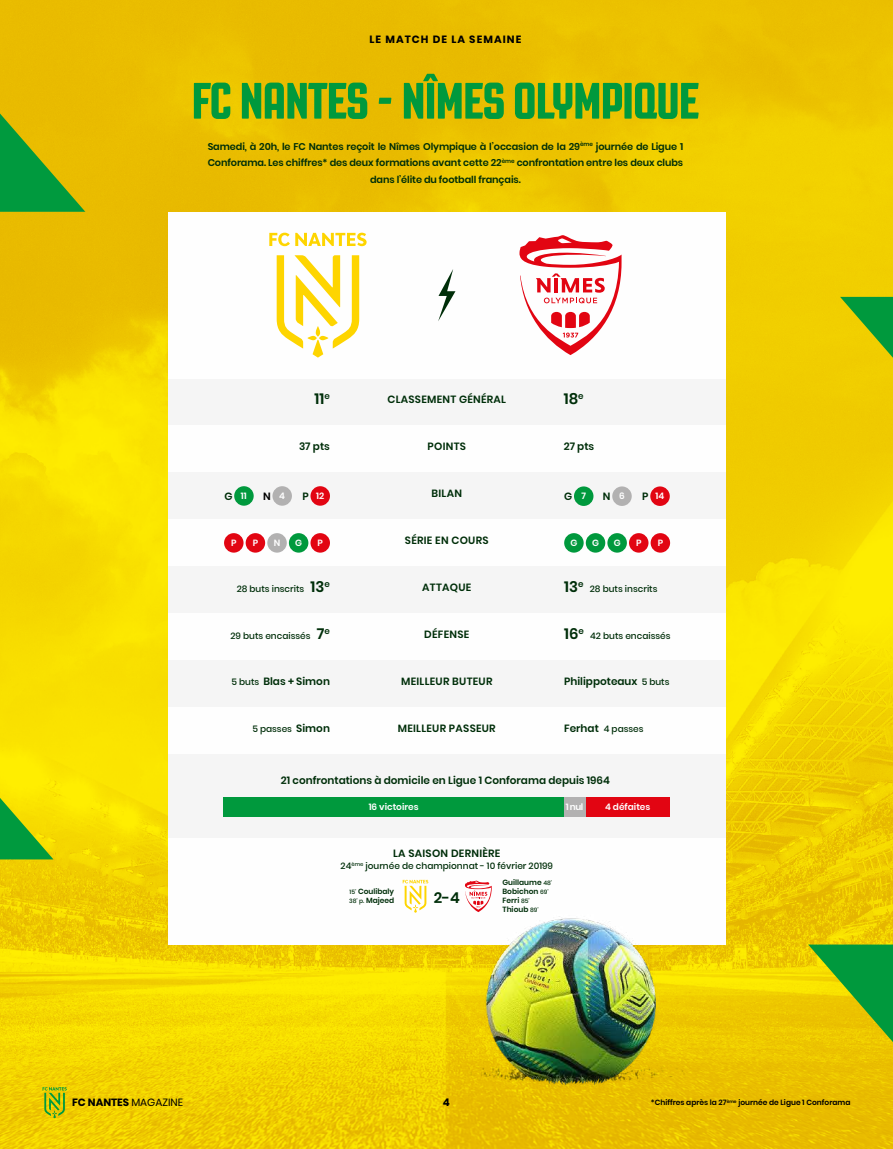
<style>
.page{position:relative;width:893px;height:1149px;background:#fff}
.page>*{position:absolute;margin:0;border:0;box-sizing:border-box;transform-origin:0 0}
.t1{font:800 51px "Revolution Gothic";letter-spacing:-.025em;color:#009a3e}
.t2{font:600 15px "Poppins";color:#002f0a}
.t3{font:600 10.5px "Poppins";letter-spacing:.025em;color:#002f0a}
.t4{font:600 10.5px "Poppins";color:#002f0a}
.t5{font:700 10.5px "Poppins";letter-spacing:.1em;color:#000}
.t6{font:700 10.5px "Poppins";color:#000}
.t7{font:600 10.5px "Poppins";color:#000}
.t8{font:600 9.75px/16.5px "Poppins";letter-spacing:-.01em;color:#002f0a;text-align:center}
.t9{font:500 9px "Poppins";color:#002f0a}
.t10{font:600 9px "Poppins";color:#fff}
.t11{font:600 7.5px/9px "Poppins";color:#002f0a}
.t12{font:600 7.5px "Poppins";color:#000}
.s1{font-size:10.5px;color:#002f0a}
.s2{font-size:9px;color:#fff}
.s3{font-weight:600;font-size:15px}
.s4{font-weight:500;font-size:9px}
.s5{font-weight:600;font-size:10.5px}
.s6{font-weight:500;font-size:6px}
.s7{font-weight:400}
</style>
<div class="page">
<img style="left:0;top:0;width:893px;height:1148px">
<svg style="left:0;top:797px;width:54px;height:62px"></svg>
<svg style="left:0;top:113px;width:85px;height:99px"></svg>
<svg style="left:43px;top:1086px;width:24px;height:31px"></svg>
<img style="left:140px;top:0;width:753px;height:1143px">
<p class="t5" style="left:370px;top:33px;width:153px">LE MATCH DE LA SEMAINE</p>
<h1 class="t1" style="left:191px;top:73px;width:510px">FC NANTES - NÎMES OLYMPIQUE</h1>
<p class="t8" style="left:208px;top:138px;width:477px">Samedi, à 20h, le FC Nantes reçoit le Nîmes Olympique à l’occasion de la 29<sup>ème</sup> journée de Ligue 1<br>Conforama. Les chiffres* des deux formations avant cette 22<sup>ème</sup> confrontation entre les deux clubs dans l’élite du football français.</p>
<p class="t3" style="left:387px;top:393px;width:120px">CLASSEMENT GÉNÉRAL</p>
<h2 class="t2" style="left:315px;top:390px;width:17px">11<sup>e</sup></h2>
<h2 class="t2" style="left:564px;top:390px;width:21px">18<sup>e</sup></h2>
<p class="t3" style="left:299px;top:440px;width:32px">37 pts</p>
<p class="t3" style="left:564px;top:440px;width:32px">27 pts</p>
<p class="t3" style="left:428px;top:440px;width:40px">POINTS</p>
<p class="t10" style="left:224px;top:490px;width:24px"><span class="s1">G</span> 11</p>
<p class="t7" style="left:263px;top:490px;width:24px">N <span class="s2">4</span></p>
<p class="t10" style="left:302px;top:490px;width:23px"><span class="s1">P</span> 12</p>
<p class="t3" style="left:432px;top:487px;width:32px">BILAN</p>
<p class="t3" style="left:564px;top:490px;width:23px">G <span class="s2">7</span></p>
<p class="t3" style="left:603px;top:490px;width:23px">N <span class="s2">6</span></p>
<p class="t10" style="left:642px;top:490px;width:24px"><span class="s1">P</span> 14</p>
<p class="t3" style="left:405px;top:534px;width:85px">SÉRIE EN COURS</p>
<p class="t10" style="left:230px;top:538px;width:8px">GP</p>
<p class="t10" style="left:253px;top:537px;width:7px">P</p>
<p class="t10" style="left:274px;top:538px;width:8px">GN</p>
<p class="t10" style="left:295px;top:537px;width:8px">G</p>
<p class="t10" style="left:318px;top:537px;width:7px">P</p>
<p class="t10" style="left:570px;top:537px;width:8px">G</p>
<p class="t10" style="left:592px;top:537px;width:8px">G</p>
<p class="t10" style="left:614px;top:537px;width:8px">G</p>
<p class="t10" style="left:636px;top:537px;width:7px">P</p>
<p class="t10" style="left:658px;top:537px;width:7px">P</p>
<p class="t9" style="left:237px;top:583px;width:95px">28 buts inscrits <span class="s3">13</span><sup>e</sup></p>
<p class="t3" style="left:422px;top:581px;width:51px">ATTAQUE</p>
<h2 class="t2" style="left:564px;top:578px;width:21px">13<sup>e</sup></h2>
<p class="t9" style="left:590px;top:583px;width:69px">28 buts inscrits</p>
<p class="t9" style="left:230px;top:630px;width:101px">29 buts encaissés <span class="s3">7</span><sup>e</sup></p>
<p class="t3" style="left:424px;top:628px;width:47px">DÉFENSE</p>
<h2 class="t2" style="left:564px;top:625px;width:21px">16<sup>e</sup></h2>
<p class="t9" style="left:590px;top:630px;width:82px">42 buts encaissés</p>
<p class="t4" style="left:231px;top:675px;width:100px"><span class="s4">5 buts</span> Blas + Simon</p>
<p class="t3" style="left:401px;top:675px;width:93px">MEILLEUR BUTEUR</p>
<p class="t4" style="left:564px;top:675px;width:107px">Philippoteaux <span class="s4">5 buts</span></p>
<p class="t9" style="left:252px;top:723px;width:79px">5 passes <span class="s5">Simon</span></p>
<p class="t3" style="left:398px;top:722px;width:99px">MEILLEUR PASSEUR</p>
<p class="t9" style="left:564px;top:723px;width:81px"><span class="s5">Ferhat</span> 4 passes</p>
<p class="t4" style="left:281px;top:774px;width:331px">21 confrontations à domicile en Ligue 1 Conforama depuis 1964</p>
<p class="t10" style="left:369px;top:801px;width:51px">16 victoires</p>
<p class="t10" style="left:566px;top:801px;width:19px">1 nul</p>
<p class="t10" style="left:605px;top:801px;width:47px">4 défaites</p>
<p class="t3" style="left:393px;top:847px;width:109px">LA SAISON DERNIÈRE</p>
<p class="t9" style="left:341px;top:860px;width:214px">24<sup>ème</sup> journée de championnat - 10 février 20199</p>
<p class="t11" style="left:349px;top:887px;width:47px"><span class="s6">15’</span> Coulibaly<br><span class="s6">38’ p.</span> Majeed</p>
<p class="t11" style="left:502px;top:878px;width:51px">Guillaume <span class="s6">48’<br></span>Bobichon <span class="s6">69’<br></span>Ferri <span class="s6">85’<br></span>Thioub <span class="s6">89’</span></p>
<h2 class="t2" style="left:434px;top:888px;width:28px">2-4</h2>
<p class="t6" style="left:72px;top:1096px;width:113px">FC NANTES <span class="s7">MAGAZINE</span></p>
<p class="t5" style="left:443px;top:1096px;width:9px">4</p>
<p class="t12" style="left:651px;top:1097px;width:201px">*Chiffres après la 27<sup>ème</sup> journée de Ligue 1 Conforama</p>
</div>
